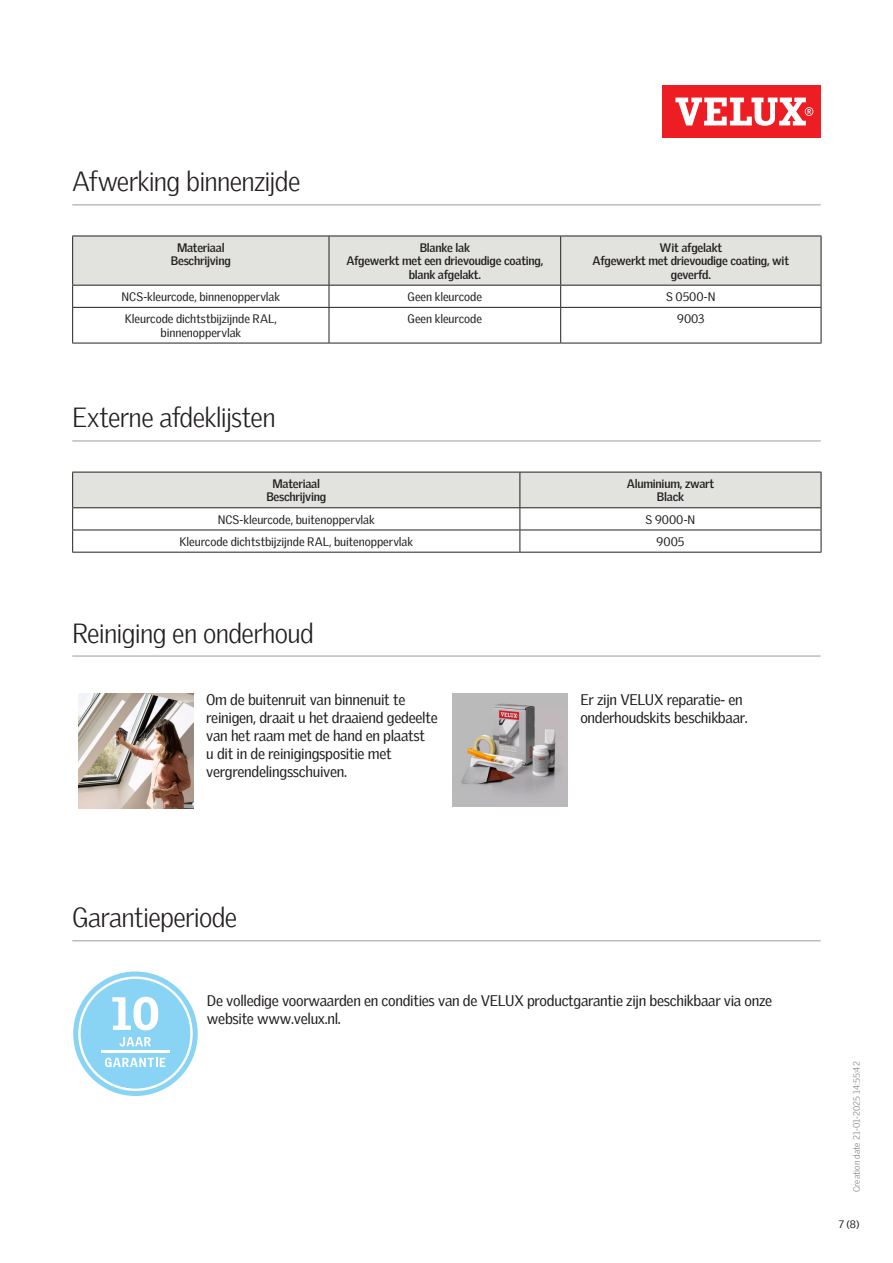
<style>
.page{position:relative;width:893px;height:1263px;background:#fff}
.page>*{position:absolute;margin:0;border:0;box-sizing:border-box;transform-origin:0 0}
.Headline_With_Line_B{font:300 27px "Velux Gothic";letter-spacing:-.025em;color:#231f20}
.Body_Regular{font:15px/18px "Velux Gothic";letter-spacing:-.02em;color:#231f20}
.TableText{font:12px/13.5px "Velux Gothic";letter-spacing:-.005em;color:#231f20;text-align:center}
.TableHeader{font:700 12px/13.5px "Velux Gothic";letter-spacing:-.02em;color:#231f20;text-align:center}
.t1{font:10.5px "Velux Gothic";color:#231f20}
.t2{font:300 9px "Velux Gothic";color:#7c7e81}
</style>
<div class="page">
<div style="left:662px;top:85px;width:159px;height:53px;background:#ee1d23"></div>
<svg style="left:675px;top:98px;width:138px;height:28px"></svg>
<hr style="left:72px;top:204px;width:749px;height:2px;background:#bcbdbb">
<hr style="left:72px;top:440px;width:749px;height:2px;background:#bcbdbb">
<hr style="left:72px;top:655px;width:749px;height:2px;background:#bcbdbb">
<svg style="left:72px;top:236px;width:750px;height:71px"></svg>
<hr style="left:72px;top:307px;width:257px;height:1px;background:#231f20">
<hr style="left:72px;top:308px;width:1px;height:35px;background:#231f20">
<hr style="left:72px;top:343px;width:257px;height:1px;background:#231f20">
<hr style="left:329px;top:307px;width:232px;height:1px;background:#231f20">
<hr style="left:329px;top:308px;width:1px;height:35px;background:#231f20">
<hr style="left:329px;top:343px;width:232px;height:1px;background:#231f20">
<hr style="left:561px;top:307px;width:260px;height:1px;background:#231f20">
<hr style="left:560px;top:308px;width:1px;height:35px;background:#231f20">
<hr style="left:821px;top:308px;width:1px;height:35px;background:#231f20">
<hr style="left:561px;top:343px;width:260px;height:1px;background:#231f20">
<hr style="left:72px;top:552px;width:448px;height:1px;background:#231f20">
<svg style="left:72px;top:472px;width:750px;height:80px"></svg>
<hr style="left:520px;top:552px;width:301px;height:1px;background:#231f20">
<img style="left:79px;top:693px;width:114px;height:115px">
<img style="left:453px;top:693px;width:115px;height:113px">
<hr style="left:72px;top:940px;width:749px;height:1px;background:#bcbdbb">
<svg style="left:73px;top:971px;width:125px;height:125px"></svg>
<p class="Headline_With_Line_B" style="left:72px;top:161px;width:230px">Afwerking binnenzijde</p>
<p class="TableHeader" style="left:171px;top:240px;width:61px">Materiaal<br>Beschrijving</p>
<p class="TableHeader" style="left:346px;top:240px;width:199px">Blanke lak<br>Afgewerkt met een drievoudige coating, blank afgelakt.</p>
<p class="TableHeader" style="left:593px;top:240px;width:198px">Wit afgelakt<br>Afgewerkt met drievoudige coating, wit geverfd.</p>
<p class="TableText" style="left:122px;top:289px;width:160px">NCS-kleurcode, binnenoppervlak</p>
<p class="TableText" style="left:408px;top:289px;width:76px">Geen kleurcode</p>
<p class="TableText" style="left:666px;top:289px;width:51px">S 0500-N</p>
<p class="TableText" style="left:125px;top:311px;width:153px">Kleurcode dichtstbijzijnde RAL, binnenoppervlak</p>
<p class="TableText" style="left:408px;top:311px;width:76px">Geen kleurcode</p>
<p class="TableText" style="left:677px;top:311px;width:29px">9003</p>
<p class="Headline_With_Line_B" style="left:72px;top:397px;width:205px">Externe afdeklijsten</p>
<p class="TableHeader" style="left:266px;top:476px;width:61px">Materiaal<br>Beschrijving</p>
<p class="TableHeader" style="left:627px;top:476px;width:89px">Aluminium, zwart<br>Black</p>
<p class="TableText" style="left:218px;top:511px;width:158px">NCS-kleurcode, buitenoppervlak</p>
<p class="TableText" style="left:646px;top:511px;width:51px">S 9000-N</p>
<p class="TableText" style="left:180px;top:534px;width:235px">Kleurcode dichtstbijzijnde RAL, buitenoppervlak</p>
<p class="TableText" style="left:657px;top:534px;width:29px">9005</p>
<p class="Headline_With_Line_B" style="left:72px;top:612px;width:243px">Reiniging en onderhoud</p>
<p class="Body_Regular" style="left:206px;top:689px;width:233px">Om de buitenruit van binnenuit te reinigen, draait u het draaiend gedeelte van het raam met de hand en plaatst<br>u dit in de reinigingspositie met vergrendelingsschuiven.</p>
<p class="Body_Regular" style="left:580px;top:689px;width:169px">Er zijn VELUX reparatie- en onderhoudskits beschikbaar.</p>
<p class="Headline_With_Line_B" style="left:72px;top:897px;width:167px">Garantieperiode</p>
<p class="Body_Regular" style="left:207px;top:990px;width:567px">De volledige voorwaarden en condities van de VELUX productgarantie zijn beschikbaar via onze website www.velux.nl.</p>
<p class="t2" style="left:850px;top:1192px;width:132px;rotate:-90deg">Creation date 21-01-2025 14:55:42</p>
<p class="t1" style="left:839px;top:1216px;width:22px">7 (8)</p>
</div>
